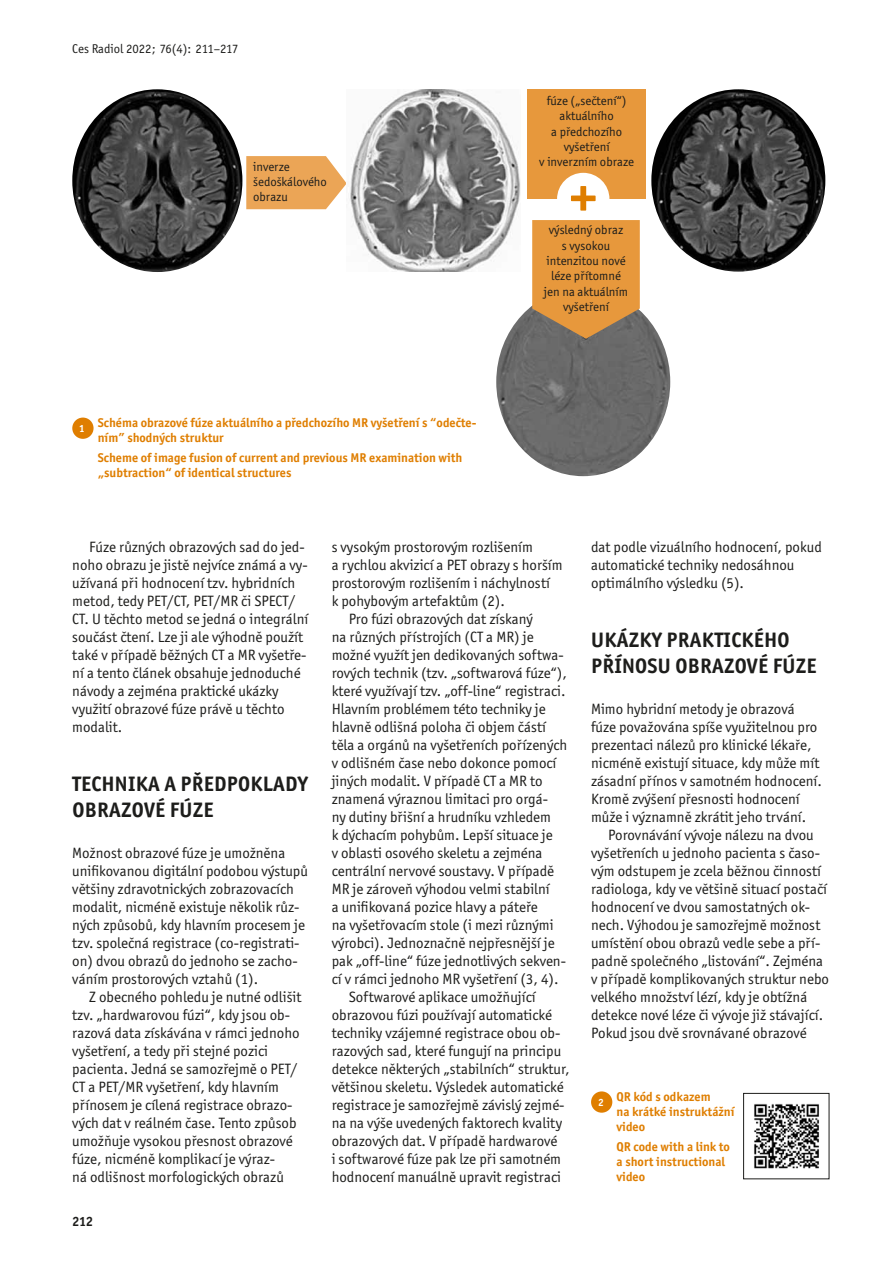
<style>
.page{position:relative;width:893px;height:1263px;background:#fff}
.page>*{position:absolute;margin:0;border:0;box-sizing:border-box;transform-origin:0 0}
.t1{font:700 54px "Officina Sans Itc TOT";color:#df7e00}
.t2{font:700 21px/25.2px "Officina Sans Itc TOT";letter-spacing:.015em;color:#1d1d1b}
.t3{font:15px/18px "Officina Sans Itc TOT";color:#1d1d1b}
.t4{font:700 13.5px "Officina Sans Itc TOT";color:#1d1d1b}
.t5{font:700 12.75px/15.3px "Officina Sans Itc TOT";color:#df7e00}
.t6{font:12.75px/15.3px "Officina Sans Itc TOT";color:#1d1d1b;text-align:center}
</style>
<div class="page">
<svg style="left:246px;top:156px;width:100px;height:53px;background:#ecae67"></svg>
<img style="left:496px;top:306px;width:174px;height:170px">
<div style="left:72px;top:418px;width:22px;height:21px;background:#df7e00;border-radius:50%"></div>
<img style="left:754px;top:1103px;width:65px;height:66px">
<div style="left:743px;top:1093px;width:86px;height:86px;border:1px solid #1d1d1b"></div>
<div style="left:591px;top:1091px;width:21px;height:22px;background:#df7e00;border-radius:50%"></div>
<img style="left:72px;top:89px;width:170px;height:183px">
<img style="left:651px;top:89px;width:174px;height:183px">
<img style="left:350px;top:89px;width:171px;height:183px">
<div style="left:528px;top:89px;width:118px;height:110px;background:#e7983c"></div>
<div style="left:557px;top:173px;width:52px;height:52px;background:#fff;border-radius:50%"></div>
<svg style="left:532px;top:220px;width:108px;height:119px;background:#d69242"></svg>
<p class="t6" style="left:72px;top:41px;width:168px">Ces Radiol 2022; 76(4): 211–217</p>
<p class="t6" style="left:253px;top:159px;width:75px;text-align:left">inverze šedoškálového obrazu</p>
<p class="t5" style="left:98px;top:415px;width:380px;text-indent:-19px"><sub>1</sub> Schéma obrazové fúze aktuálního a předchozího MR vyšetření s “odečte&shy;ním” shodných struktur</p>
<p class="t5" style="left:98px;top:450px;width:366px">Scheme of image fusion of current and previous MR examination with „subtraction“ of identical structures</p>
<p class="t6" style="left:539px;top:93px;width:96px">fúze („sečtení“) aktuálního<br>a předchozího vyšetření<br>v inverzním obraze</p>
<h1 class="t1" style="left:569px;top:160px;width:30px">+</h1>
<p class="t6" style="left:544px;top:223px;width:86px">výsledný obraz<br>s vysokou intenzitou nové léze přítomné jen na aktuálním vyšetření</p>
<p class="t3" style="left:72px;top:538px;width:238px;text-indent:17px">Fúze různých obrazových sad do jed&shy;noho obrazu je jistě nejvíce známá a vy&shy;užívaná při hodnocení tzv. hybridních metod, tedy PET/CT, PET/MR či SPECT/ CT. U těchto metod se jedná o integrální součást čtení. Lze ji ale výhodně použít také v případě běžných CT a MR vyšetře&shy;ní a tento článek obsahuje jednoduché návody a zejména praktické ukázky využití obrazové fúze právě u těchto modalit.</p>
<h2 class="t2" style="left:72px;top:771px;width:237px">TECHNIKA A PŘEDPOKLADY<br>OBRAZOVÉ FÚZE</h2>
<p class="t3" style="left:72px;top:844px;width:237px">Možnost obrazové fúze je umožněna unifikovanou digitální podobou výstupů většiny zdravotnických zobrazovacích modalit, nicméně existuje několik růz&shy;ných způsobů, kdy hlavním procesem je tzv. společná registrace (co-registrati&shy;on) dvou obrazů do jednoho se zacho&shy;váním prostorových vztahů (1).</p>
<p class="t3" style="left:72px;top:988px;width:231px;text-indent:17px">Z obecného pohledu je nutné odlišit tzv. „hardwarovou fúzi“, kdy jsou ob&shy;razová data získávána v rámci jednoho vyšetření, a tedy při stejné pozici pacienta. Jedná se samozřejmě o PET/ CT a PET/MR vyšetření, kdy hlavním přínosem je cílená registrace obrazo&shy;vých dat v reálném čase. Tento způsob umožňuje vysokou přesnost obrazové fúze, nicméně komplikací je výraz-<br>ná odlišnost morfologických obrazů</p>
<p class="t4" style="left:72px;top:1213px;width:22px">212</p>
<p class="t3" style="left:332px;top:538px;width:203px">s vysokým prostorovým rozlišením</p>
<p class="t3" style="left:332px;top:556px;width:232px">a rychlou akvizicí a PET obrazy s horším</p>
<p class="t3" style="left:332px;top:574px;width:220px">prostorovým rozlišením i náchylností</p>
<p class="t3" style="left:332px;top:592px;width:175px">k pohybovým artefaktům (2).</p>
<p class="t3" style="left:349px;top:610px;width:186px">Pro fúzi obrazových dat získaný</p>
<p class="t3" style="left:332px;top:628px;width:203px">na různých přístrojích (CT a MR) je</p>
<p class="t3" style="left:332px;top:646px;width:233px">možné využít jen dedikovaných softwa-</p>
<p class="t3" style="left:332px;top:664px;width:237px">rových technik (tzv. „softwarová fúze“),</p>
<p class="t3" style="left:332px;top:682px;width:235px">které využívají tzv. „off-line“ registraci.</p>
<p class="t3" style="left:332px;top:700px;width:216px">Hlavním problémem této techniky je</p>
<p class="t3" style="left:332px;top:718px;width:216px">hlavně odlišná poloha či objem částí</p>
<p class="t3" style="left:332px;top:736px;width:237px">těla a orgánů na vyšetřeních pořízených</p>
<p class="t3" style="left:332px;top:754px;width:226px">v odlišném čase nebo dokonce pomocí</p>
<p class="t3" style="left:332px;top:772px;width:213px">jiných modalit. V případě CT a MR to</p>
<p class="t3" style="left:332px;top:790px;width:218px">znamená výraznou limitaci pro orgá-</p>
<p class="t3" style="left:332px;top:808px;width:221px">ny dutiny břišní a hrudníku vzhledem</p>
<p class="t3" style="left:332px;top:826px;width:223px">k dýchacím pohybům. Lepší situace je</p>
<p class="t3" style="left:332px;top:844px;width:212px">v oblasti osového skeletu a zejména</p>
<p class="t3" style="left:332px;top:862px;width:224px">centrální nervové soustavy. V případě</p>
<p class="t3" style="left:332px;top:880px;width:220px">MR je zároveň výhodou velmi stabilní</p>
<p class="t3" style="left:332px;top:898px;width:208px">a unifikovaná pozice hlavy a páteře</p>
<p class="t3" style="left:332px;top:916px;width:223px">na vyšetřovacím stole (i mezi různými</p>
<p class="t3" style="left:332px;top:934px;width:224px">výrobci). Jednoznačně nejpřesnější je</p>
<p class="t3" style="left:332px;top:952px;width:236px">pak „off-line“ fúze jednotlivých sekven-</p>
<p class="t3" style="left:332px;top:970px;width:228px">cí v rámci jednoho MR vyšetření (3, 4).</p>
<p class="t3" style="left:349px;top:988px;width:189px">Softwarové aplikace umožňující</p>
<p class="t3" style="left:332px;top:1006px;width:222px">obrazovou fúzi používají automatické</p>
<p class="t3" style="left:332px;top:1024px;width:230px">techniky vzájemné registrace obou ob-</p>
<p class="t3" style="left:332px;top:1042px;width:231px">razových sad, které fungují na principu</p>
<p class="t3" style="left:332px;top:1060px;width:239px">detekce některých „stabilních“ struktur,</p>
<p class="t3" style="left:332px;top:1078px;width:234px">většinou skeletu. Výsledek automatické</p>
<p class="t3" style="left:332px;top:1096px;width:234px">registrace je samozřejmě závislý zejmé-</p>
<p class="t3" style="left:332px;top:1114px;width:232px">na na výše uvedených faktorech kvality</p>
<p class="t3" style="left:332px;top:1132px;width:227px">obrazových dat. V případě hardwarové</p>
<p class="t3" style="left:332px;top:1150px;width:231px">i softwarové fúze pak lze při samotném</p>
<p class="t3" style="left:332px;top:1168px;width:231px">hodnocení manuálně upravit registraci</p>
<p class="t3" style="left:591px;top:538px;width:232px">dat podle vizuálního hodnocení, pokud automatické techniky nedosáhnou optimálního výsledku (5).</p>
<h2 class="t2" style="left:591px;top:627px;width:227px">UKÁZKY PRAKTICKÉHO<br>PŘÍNOSU OBRAZOVÉ FÚZE</h2>
<p class="t3" style="left:591px;top:700px;width:232px">Mimo hybridní metody je obrazová fúze považována spíše využitelnou pro prezentaci nálezů pro klinické lékaře, nicméně existují situace, kdy může mít zásadní přínos v samotném hodnocení.<br>Kromě zvýšení přesnosti hodnocení může i významně zkrátit jeho trvání.</p>
<p class="t3" style="left:591px;top:826px;width:239px;text-indent:17px">Porovnávání vývoje nálezu na dvou vyšetřeních u jednoho pacienta s časo&shy;vým odstupem je zcela běžnou činností radiologa, kdy ve většině situací postačí hodnocení ve dvou samostatných ok&shy;nech. Výhodou je samozřejmě možnost umístění obou obrazů vedle sebe a pří&shy;padně společného „listování“. Zejména v případě komplikovaných struktur nebo velkého množství lézí, kdy je obtížná detekce nové léze či vývoje již stávající.<br>Pokud jsou dvě srovnávané obrazové</p>
<p class="t5" style="left:617px;top:1088px;width:119px;text-indent:-19px"><sub>2</sub> QR kód s odkazem<br>na krátké instruktážní video</p>
<p class="t5" style="left:617px;top:1139px;width:115px">QR code with a link to a short instructional video</p>
</div>
